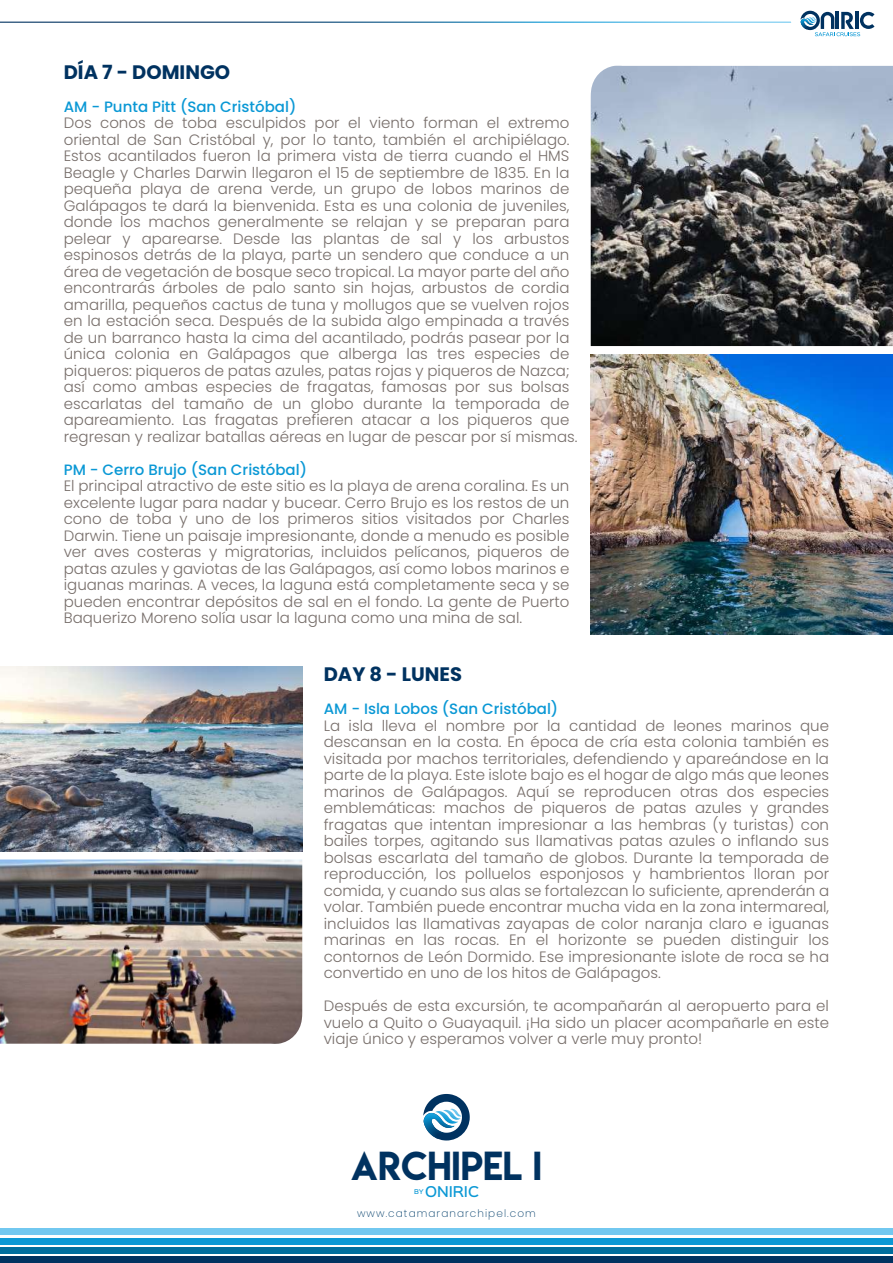
<style>
.page{position:relative;width:893px;height:1263px;background:#fff}
.page>*{position:absolute;margin:0;border:0;box-sizing:border-box;transform-origin:0 0}
.t1{font:36px "Lemon Milk";color:#003260}
.t2{font:700 19.5px "Poppins";color:#003260}
.t3{font:300 15px/16.5px "Poppins";color:#776e6a;text-align:justify}
.t4{font:500 15px "Poppins";color:#0a98d5}
.t5{font:500 13.35px "Sinkin Sans 500";color:#0a98d5}
.t6{font:200 10.5px "Poppins";letter-spacing:.1em;color:#003d6a}
.t7{font:500 5.85px "Sinkin Sans 500";color:#0a98d5}
</style>
<div class="page">
<img style="left:591px;top:355px;width:302px;height:280px">
<img style="left:0;top:667px;width:302px;height:184px">
<img style="left:591px;top:66px;width:302px;height:280px">
<img style="left:0;top:859px;width:302px;height:185px">
<svg style="left:800px;top:11px;width:74px;height:25px"></svg>
<div style="left:0;top:1256px;width:893px;height:7px;background:#003260"></div>
<div style="left:0;top:1247px;width:893px;height:6px;background:#006e9e"></div>
<div style="left:0;top:1238px;width:893px;height:6px;background:#0a98d5"></div>
<div style="left:0;top:1228px;width:893px;height:7px;background:#72c8f0"></div>
<svg style="left:423px;top:1094px;width:47px;height:46px"></svg>
<h2 class="t2" style="left:64px;top:61px;width:168px">DÍA 7 - DOMINGO</h2>
<p class="t4" style="left:64px;top:98px;width:234px">AM - Punta Pitt (San Cristóbal)</p>
<p class="t3" style="left:64px;top:115px;width:515px;text-align:left">Dos conos de toba esculpidos por el viento forman el extremo oriental de San Cristóbal y, por lo tanto, también el archipiélago.<br>Estos acantilados fueron la primera vista de tierra cuando el HMS Beagle y Charles Darwin llegaron el 15 de septiembre de 1835. En la pequeña playa de arena verde, un grupo de lobos marinos de Galápagos te dará la bienvenida. Esta es una colonia de juveniles, donde los machos generalmente se relajan y se preparan para pelear y aparearse. Desde las plantas de sal y los arbustos espinosos detrás de la playa, parte un sendero que conduce a un área de vegetación de bosque seco tropical. La mayor parte del año encontrarás árboles de palo santo sin hojas, arbustos de cordia amarilla, pequeños cactus de tuna y mollugos que se vuelven rojos en la estación seca. Después de la subida algo empinada a través de un barranco hasta la cima del acantilado, podrás pasear por la única colonia en Galápagos que alberga las tres especies de piqueros: piqueros de patas azules, patas rojas y piqueros de Nazca; así como ambas especies de fragatas, famosas por sus bolsas escarlatas del tamaño de un globo durante la temporada de apareamiento. Las fragatas prefieren atacar a los piqueros que regresan y realizar batallas aéreas en lugar de pescar por sí mismas.</p>
<p class="t4" style="left:64px;top:461px;width:245px">PM - Cerro Brujo (San Cristóbal)</p>
<p class="t3" style="left:64px;top:478px;width:507px">El principal atractivo de este sitio es la playa de arena coralina. Es un excelente lugar para nadar y bucear. Cerro Brujo es los restos de un cono de toba y uno de los primeros sitios visitados por Charles Darwin. Tiene un paisaje impresionante, donde a menudo es posible ver aves costeras y migratorias, incluidos pelícanos, piqueros de patas azules y gaviotas de las Galápagos, así como lobos marinos e iguanas marinas. A veces, la laguna está completamente seca y se pueden encontrar depósitos de sal en el fondo. La gente de Puerto Baquerizo Moreno solía usar la laguna como una mina de sal.</p>
<h2 class="t2" style="left:324px;top:663px;width:140px">DAY 8 - LUNES</h2>
<p class="t4" style="left:324px;top:700px;width:236px">AM - Isla Lobos (San Cristóbal)</p>
<p class="t3" style="left:324px;top:717px;width:507px">La isla lleva el nombre por la cantidad de leones marinos que descansan en la costa. En época de cría esta colonia también es visitada por machos territoriales, defendiendo y apareándose en la parte de la playa. Este islote bajo es el hogar de algo más que leones marinos de Galápagos. Aquí se reproducen otras dos especies emblemáticas: machos de piqueros de patas azules y grandes fragatas que intentan impresionar a las hembras (y turistas) con bailes torpes, agitando sus llamativas patas azules o inflando sus bolsas escarlata del tamaño de globos. Durante la temporada de reproducción, los polluelos esponjosos y hambrientos lloran por comida, y cuando sus alas se fortalezcan lo suficiente, aprenderán a volar. También puede encontrar mucha vida en la zona intermareal, incluidos las llamativas zayapas de color naranja claro e iguanas marinas en las rocas. En el horizonte se pueden distinguir los contornos de León Dormido. Ese impresionante islote de roca se ha convertido en uno de los hitos de Galápagos.</p>
<p class="t3" style="left:324px;top:998px;width:507px">Después de esta excursión, te acompañarán al aeropuerto para el vuelo a Quito o Guayaquil. ¡Ha sido un placer acompañarle en este viaje único y esperamos volver a verle muy pronto!</p>
<h1 class="t1" style="left:351px;top:1140px;width:193px">aRCHIPEL I</h1>
<p class="t7" style="left:414px;top:1186px;width:11px">BY</p>
<p class="t5" style="left:425px;top:1180px;width:55px">ONIRIC</p>
<p class="t6" style="left:357px;top:1207px;width:180px">www.catamaranarchipel.com</p>
</div>
